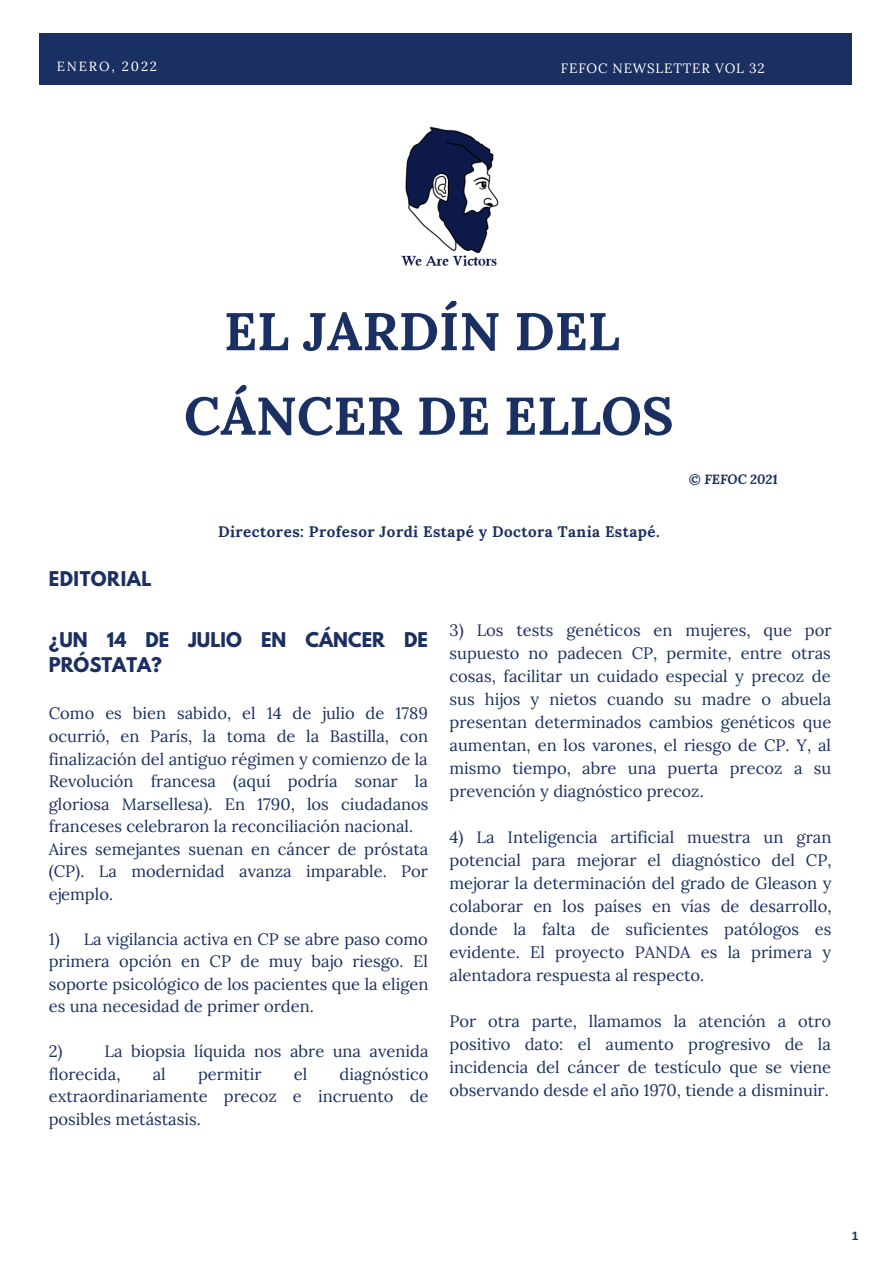
<style>
.page{position:relative;width:894px;height:1264px;background:#fff}
.page>*{position:absolute;margin:0;border:0;box-sizing:border-box;transform-origin:0 0}
.t1{font:700 52.95px "Lora";color:#1b3062}
.t2{font:700 18px/24.8px "League Spartan";color:#1b3062}
.t3{font:700 18px "League Spartan";letter-spacing:.03em;color:#1b3062}
.t4{font:16.5px/23px "Lora";color:#1b3062;text-align:justify}
.t5{font:700 15.15px "Lora";letter-spacing:.03em;color:#1b3062}
.t6{font:13.5px "Lora";letter-spacing:.06em;color:#fff}
.t7{font:13.2px "Lora";letter-spacing:.14em;color:#fff}
.t8{font:italic 700 13.2px "Lora";color:#1b3062}
.t9{font:700 12px "Arimo";color:#1b3062}
.s1{font-style:normal}
</style>
<div class="page">
<div style="left:39px;top:33px;width:812px;height:52px;background:#1b3062"></div>
<img style="left:401px;top:126px;width:98px;height:140px">
<p class="t7" style="left:57px;top:58px;width:102px">ENERO, 2022</p>
<p class="t6" style="left:560px;top:59px;width:205px">FEFOC NEWSLETTER VOL 32</p>
<p class="t3" style="left:49px;top:570px;width:104px">EDITORIAL</p>
<p class="t1" style="left:224px;top:297px;width:397px">EL JARDÍN DEL</p>
<p class="t1" style="left:184px;top:381px;width:491px">CÁNCER DE ELLOS</p>
<p class="t5" style="left:218px;top:522px;width:443px">Directores: Profesor Jordi Estapé y Doctora Tania Estapé.</p>
<p class="t8" style="left:688px;top:470px;width:90px"><span class="s1">©</span> FEFOC 2021</p>
<p class="t2" style="left:49px;top:630px;width:380px">¿UN 14 DE JULIO EN CÁNCER DE<br>PRÓSTATA?</p>
<p class="t4" style="left:49px;top:702px;width:381px;line-height:22.5px">Como es bien sabido, el 14 de julio de 1789 ocurrió, en París, la toma de la Bastilla, con finalización del antiguo régimen y comienzo de la Revolución francesa (aquí podría sonar la gloriosa Marsellesa). En 1790, los ciudadanos franceses celebraron la reconciliación nacional.</p>
<p class="t4" style="left:49px;top:837px;width:381px;line-height:22.5px">Aires semejantes suenan en cáncer de próstata (CP). La modernidad avanza imparable. Por ejemplo.</p>
<p class="t4" style="left:49px;top:927px;width:381px;line-height:22.5px">1) La vigilancia activa en CP se abre paso como primera opción en CP de muy bajo riesgo. El soporte psicológico de los pacientes que la eligen es una necesidad de primer orden.</p>
<p class="t4" style="left:49px;top:1039px;width:15px">2)</p>
<p class="t4" style="left:49px;top:1040px;width:381px;line-height:22.5px;text-indent:56px">La biopsia líquida nos abre una avenida florecida,</p>
<p class="t4" style="left:49px;top:1062px;width:381px;line-height:22.5px;text-indent:291px">diagnóstico extraordinariamente precoz e incruento de posibles metástasis.</p>
<p class="t4" style="left:153px;top:1062px;width:15px">al</p>
<p class="t4" style="left:198px;top:1062px;width:65px">permitir</p>
<p class="t4" style="left:294px;top:1062px;width:15px">el</p>
<p class="t4" style="left:449px;top:618px;width:383px">3) Los tests genéticos en mujeres, que por supuesto no padecen CP, permite, entre otras cosas, facilitar un cuidado especial y precoz de sus hijos y nietos cuando su madre o abuela presentan determinados cambios genéticos que aumentan, en los varones, el riesgo de CP. Y, al mismo tiempo, abre una puerta precoz a su prevención y diagnóstico precoz.</p>
<p class="t4" style="left:449px;top:825px;width:383px">4) La Inteligencia artificial muestra un gran potencial para mejorar el diagnóstico del CP, mejorar la determinación del grado de Gleason y colaborar en los países en vías de desarrollo, donde la falta de suficientes patólogos es evidente. El proyecto PANDA es la primera y alentadora respuesta al respecto.</p>
<p class="t4" style="left:449px;top:1009px;width:383px">Por otra parte, llamamos la atención a otro positivo dato: el aumento progresivo de la incidencia del cáncer de testículo que se viene observando desde el año 1970, tiende a disminuir.</p>
<p class="t9" style="left:851px;top:1228px;width:8px">1</p>
</div>
